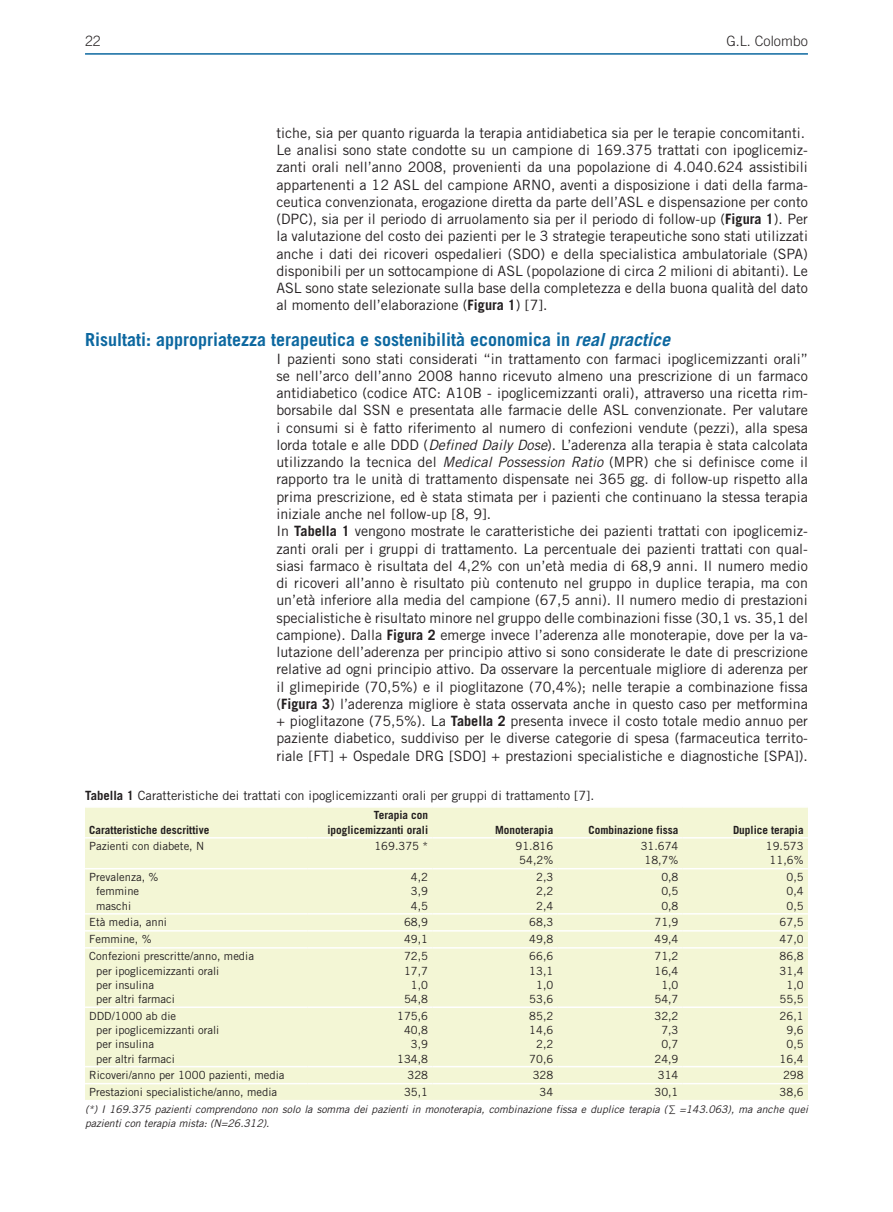
<style>
.page{position:relative;width:893px;height:1212px;background:#fff}
.page>*{position:absolute;margin:0;border:0;box-sizing:border-box;transform-origin:0 0}
.t1{font:700 18px "Trade Gothic LT Std";color:#0d68a0}
.t2{font:14.25px/17.2px "Trade Gothic LT Std";color:#231f20}
.t3{font:300 14.25px "Trade Gothic LT Std";color:#231f20}
.t4{font:12.75px "Trade Gothic LT Std";color:#231f20}
.t5{font:11.25px/14.2px "Trade Gothic LT Std";color:#231f20;text-align:right}
.t6{font:700 11.25px/14.2px "Trade Gothic LT Std";color:#231f20;text-align:right}
.t7{font:italic 10.5px/13.5px "Trade Gothic LT Std";color:#231f20}
.s1{font-weight:700}
.s2{font-style:italic}
</style>
<div class="page">
<hr style="left:85px;top:53px;width:723px;height:2px;background:#0d68a0">
<div style="left:85px;top:808px;width:723px;height:292px;background:#f3f6d5"></div>
<hr style="left:85px;top:837px;width:222px;height:1px;background:#fff">
<hr style="left:307px;top:837px;width:125px;height:1px;background:#fff">
<hr style="left:432px;top:837px;width:126px;height:1px;background:#fff">
<hr style="left:558px;top:837px;width:125px;height:1px;background:#fff">
<hr style="left:683px;top:837px;width:125px;height:1px;background:#fff">
<hr style="left:85px;top:868px;width:222px;height:1px;background:#fff">
<hr style="left:307px;top:868px;width:125px;height:1px;background:#fff">
<hr style="left:432px;top:868px;width:126px;height:1px;background:#fff">
<hr style="left:558px;top:868px;width:125px;height:1px;background:#fff">
<hr style="left:683px;top:868px;width:125px;height:1px;background:#fff">
<hr style="left:85px;top:913px;width:222px;height:1px;background:#fff">
<hr style="left:307px;top:913px;width:125px;height:1px;background:#fff">
<hr style="left:432px;top:913px;width:126px;height:1px;background:#fff">
<hr style="left:558px;top:913px;width:125px;height:1px;background:#fff">
<hr style="left:683px;top:913px;width:125px;height:1px;background:#fff">
<hr style="left:85px;top:930px;width:222px;height:1px;background:#fff">
<hr style="left:307px;top:930px;width:125px;height:1px;background:#fff">
<hr style="left:432px;top:930px;width:126px;height:1px;background:#fff">
<hr style="left:558px;top:930px;width:125px;height:1px;background:#fff">
<hr style="left:683px;top:930px;width:125px;height:1px;background:#fff">
<hr style="left:85px;top:947px;width:222px;height:1px;background:#fff">
<hr style="left:307px;top:947px;width:125px;height:1px;background:#fff">
<hr style="left:432px;top:947px;width:126px;height:1px;background:#fff">
<hr style="left:558px;top:947px;width:125px;height:1px;background:#fff">
<hr style="left:683px;top:947px;width:125px;height:1px;background:#fff">
<hr style="left:85px;top:1006px;width:222px;height:2px;background:#fff">
<hr style="left:307px;top:1006px;width:125px;height:2px;background:#fff">
<hr style="left:432px;top:1006px;width:126px;height:2px;background:#fff">
<hr style="left:558px;top:1006px;width:125px;height:2px;background:#fff">
<hr style="left:683px;top:1006px;width:125px;height:2px;background:#fff">
<hr style="left:85px;top:1066px;width:222px;height:1px;background:#fff">
<hr style="left:307px;top:1066px;width:125px;height:1px;background:#fff">
<hr style="left:432px;top:1066px;width:126px;height:1px;background:#fff">
<hr style="left:558px;top:1066px;width:125px;height:1px;background:#fff">
<hr style="left:683px;top:1066px;width:125px;height:1px;background:#fff">
<hr style="left:85px;top:1083px;width:222px;height:1px;background:#fff">
<hr style="left:307px;top:1083px;width:125px;height:1px;background:#fff">
<hr style="left:432px;top:1083px;width:126px;height:1px;background:#fff">
<hr style="left:558px;top:1083px;width:125px;height:1px;background:#fff">
<hr style="left:683px;top:1083px;width:125px;height:1px;background:#fff">
<p class="t3" style="left:85px;top:33px;width:17px">22</p>
<p class="t3" style="left:726px;top:33px;width:83px">G.L. Colombo</p>
<p class="t2" style="left:276px;top:124px;width:533px">tiche, sia per quanto riguarda la terapia antidiabetica sia per le terapie concomitanti.<br>Le analisi sono state condotte su un campione di 169.375 trattati con ipoglicemiz&shy;zanti orali nell’anno 2008, provenienti da una popolazione di 4.040.624 assistibili appartenenti a 12 ASL del campione ARNO, aventi a disposizione i dati della farma&shy;ceutica convenzionata, erogazione diretta da parte dell’ASL e dispensazione per conto (DPC), sia per il periodo di arruolamento sia per il periodo di follow-up (<span class="s1">Figura 1</span>). Per la valutazione del costo dei pazienti per le 3 strategie terapeutiche sono stati utilizzati anche i dati dei ricoveri ospedalieri (SDO) e della specialistica ambulatoriale (SPA) disponibili per un sottocampione di ASL (popolazione di circa 2 milioni di abitanti). Le ASL sono state selezionate sulla base della completezza e della buona qualità del dato al momento dell’elaborazione (<span class="s1">Figura 1</span>) [7].</p>
<p class="t1" style="left:85px;top:329px;width:587px">Risultati: appropriatezza terapeutica e sostenibilità economica in <span class="s2">real practice</span></p>
<p class="t2" style="left:276px;top:350px;width:533px">I pazienti sono stati considerati “in trattamento con farmaci ipoglicemizzanti orali” se nell’arco dell’anno 2008 hanno ricevuto almeno una prescrizione di un farmaco antidiabetico (codice ATC: A10B - ipoglicemizzanti orali), attraverso una ricetta rim&shy;borsabile dal SSN e presentata alle farmacie delle ASL convenzionate. Per valutare i consumi si è fatto riferimento al numero di confezioni vendute (pezzi), alla spesa lorda totale e alle DDD (<span class="s2">Defined Daily Dose</span>). L’aderenza alla terapia è stata calcolata utilizzando la tecnica del <span class="s2">Medical Possession Ratio</span> (MPR) che si definisce come il rapporto tra le unità di trattamento dispensate nei 365 gg. di follow-up rispetto alla prima prescrizione, ed è stata stimata per i pazienti che continuano la stessa terapia iniziale anche nel follow-up [8, 9].<br>In <span class="s1">Tabella 1</span> vengono mostrate le caratteristiche dei pazienti trattati con ipoglicemiz&shy;zanti orali per i gruppi di trattamento. La percentuale dei pazienti trattati con qual&shy;siasi farmaco è risultata del 4,2% con un’età media di 68,9 anni. Il numero medio di ricoveri all’anno è risultato più contenuto nel gruppo in duplice terapia, ma con un’età inferiore alla media del campione (67,5 anni). Il numero medio di prestazioni specialistiche è risultato minore nel gruppo delle combinazioni fisse (30,1 vs. 35,1 del campione). Dalla <span class="s1">Figura 2</span> emerge invece l’aderenza alle monoterapie, dove per la va&shy;lutazione dell’aderenza per principio attivo si sono considerate le date di prescrizione relative ad ogni principio attivo. Da osservare la percentuale migliore di aderenza per il glimepiride (70,5%) e il pioglitazone (70,4%); nelle terapie a combinazione fissa (<span class="s1">Figura 3</span>) l’aderenza migliore è stata osservata anche in questo caso per metformina + pioglitazone (75,5%). La <span class="s1">Tabella 2</span> presenta invece il costo totale medio annuo per paziente diabetico, suddiviso per le diverse categorie di spesa (farmaceutica territo&shy;riale [FT] + Ospedale DRG [SDO] + prestazioni specialistiche e diagnostiche [SPA]).</p>
<p class="t4" style="left:85px;top:788px;width:511px"><span class="s1">Tabella 1</span> Caratteristiche dei trattati con ipoglicemizzanti orali per gruppi di trattamento [7].</p>
<p class="t6" style="left:89px;top:822px;width:122px">Caratteristiche descrittive</p>
<p class="t6" style="left:327px;top:808px;width:102px">Terapia con ipoglicemizzanti orali</p>
<p class="t6" style="left:495px;top:822px;width:60px">Monoterapia</p>
<p class="t6" style="left:588px;top:822px;width:91px">Combinazione fissa</p>
<p class="t6" style="left:733px;top:822px;width:72px">Duplice terapia</p>
<p class="t5" style="left:89px;top:839px;width:116px">Pazienti con diabete, N</p>
<p class="t5" style="left:374px;top:839px;width:55px">169.375 *</p>
<p class="t5" style="left:515px;top:839px;width:39px;text-align:center">91.816<br>54,2%</p>
<p class="t5" style="left:641px;top:839px;width:39px;text-align:center">31.674<br>18,7%</p>
<p class="t5" style="left:766px;top:839px;width:39px;text-align:center">19.573<br>11,6%</p>
<p class="t5" style="left:96px;top:870px;width:64px;text-align:left;text-indent:-7px">Prevalenza, % femmine maschi</p>
<p class="t5" style="left:411px;top:870px;width:19px;text-align:justify">4,2<br>3,9<br>4,5</p>
<p class="t5" style="left:536px;top:870px;width:19px;text-align:justify">2,3<br>2,2<br>2,4</p>
<p class="t5" style="left:661px;top:870px;width:19px;text-align:justify">0,8<br>0,5<br>0,8</p>
<p class="t5" style="left:786px;top:870px;width:19px;text-align:justify">0,5<br>0,4<br>0,5</p>
<p class="t5" style="left:89px;top:915px;width:79px">Età media, anni</p>
<p class="t5" style="left:404px;top:915px;width:26px">68,9</p>
<p class="t5" style="left:529px;top:915px;width:26px">68,3</p>
<p class="t5" style="left:654px;top:915px;width:26px">71,9</p>
<p class="t5" style="left:780px;top:915px;width:26px">67,5</p>
<p class="t5" style="left:89px;top:932px;width:64px">Femmine, %</p>
<p class="t5" style="left:404px;top:932px;width:26px">49,1</p>
<p class="t5" style="left:529px;top:932px;width:26px">49,8</p>
<p class="t5" style="left:654px;top:932px;width:26px">49,4</p>
<p class="t5" style="left:780px;top:932px;width:26px">47,0</p>
<p class="t5" style="left:96px;top:949px;width:159px;text-align:left;text-indent:-7px">Confezioni prescritte/anno, media per ipoglicemizzanti orali<br>per insulina<br>per altri farmaci</p>
<p class="t5" style="left:404px;top:949px;width:26px">72,5<br>17,7<br>1,0<br>54,8</p>
<p class="t5" style="left:529px;top:949px;width:26px">66,6<br>13,1<br>1,0<br>53,6</p>
<p class="t5" style="left:654px;top:949px;width:26px">71,2<br>16,4<br>1,0<br>54,7</p>
<p class="t5" style="left:780px;top:949px;width:26px">86,8<br>31,4<br>1,0<br>55,5</p>
<p class="t5" style="left:96px;top:1008px;width:125px;text-align:left;text-indent:-7px">DDD/1000 ab die<br>per ipoglicemizzanti orali per insulina<br>per altri farmaci</p>
<p class="t5" style="left:397px;top:1008px;width:32px">175,6<br>40,8<br>3,9<br>134,8</p>
<p class="t5" style="left:529px;top:1008px;width:26px">85,2<br>14,6<br>2,2<br>70,6</p>
<p class="t5" style="left:654px;top:1008px;width:26px">32,2<br>7,3<br>0,7<br>24,9</p>
<p class="t5" style="left:780px;top:1008px;width:26px">26,1<br>9,6<br>0,5<br>16,4</p>
<p class="t5" style="left:89px;top:1068px;width:197px">Ricoveri/anno per 1000 pazienti, media</p>
<p class="t5" style="left:407px;top:1068px;width:22px">328</p>
<p class="t5" style="left:533px;top:1068px;width:22px">328</p>
<p class="t5" style="left:658px;top:1068px;width:22px">314</p>
<p class="t5" style="left:783px;top:1068px;width:22px">298</p>
<p class="t5" style="left:89px;top:1085px;width:189px">Prestazioni specialistiche/anno, media</p>
<p class="t5" style="left:404px;top:1085px;width:26px">35,1</p>
<p class="t5" style="left:540px;top:1085px;width:15px">34</p>
<p class="t5" style="left:654px;top:1085px;width:26px">30,1</p>
<p class="t5" style="left:780px;top:1085px;width:26px">38,6</p>
<p class="t7" style="left:85px;top:1103px;width:724px">(*) I 169.375 pazienti comprendono non solo la somma dei pazienti in monoterapia, combinazione fissa e duplice terapia (∑ =143.063), ma anche quei pazienti con terapia mista: (N=26.312).</p>
</div>
